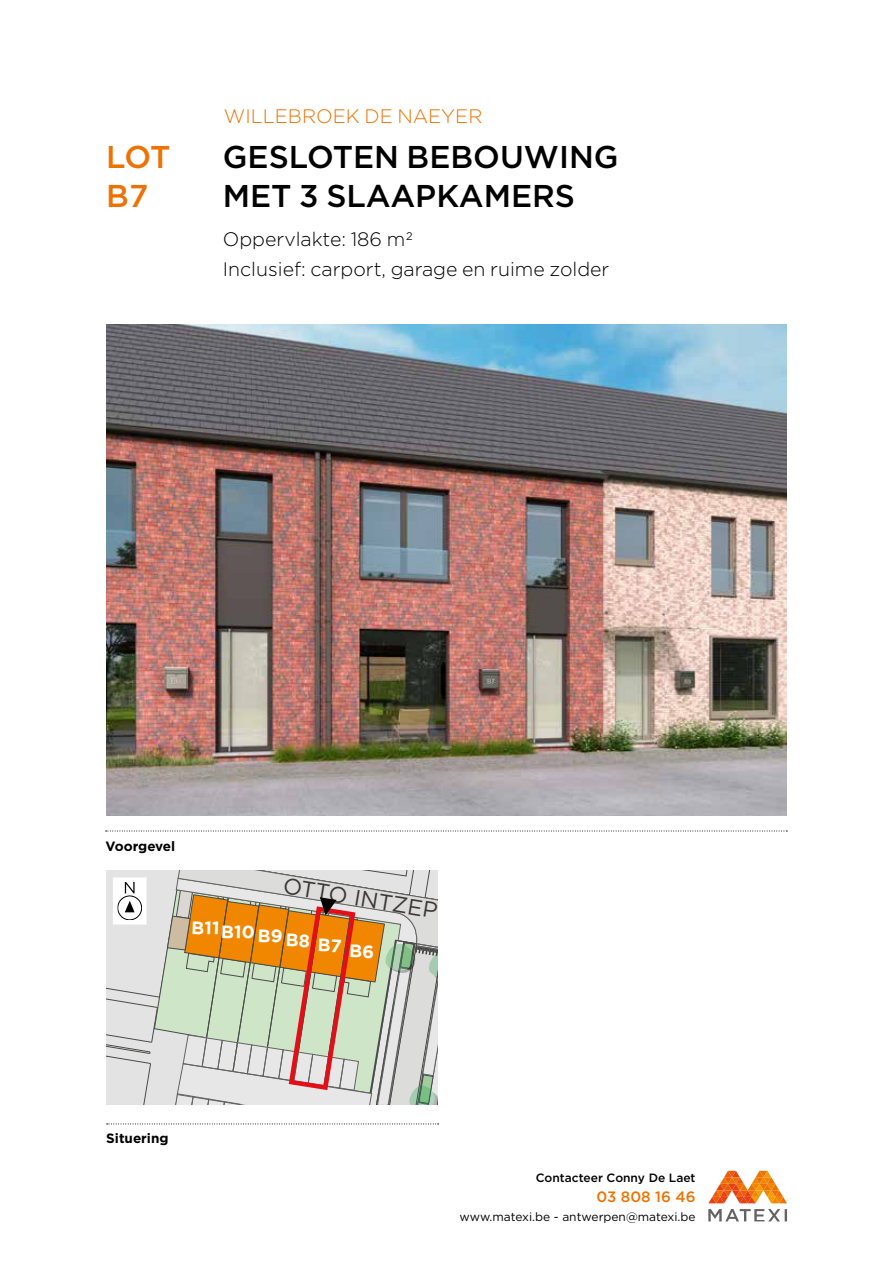
<style>
.page{position:relative;width:893px;height:1263px;background:#fff}
.page>*{position:absolute;margin:0;border:0;box-sizing:border-box;transform-origin:0 0}
.t1{font:500 31.5px/39px "Gotham";color:#000}
.t2{font:500 31.5px/39px "Gotham";color:#ee7203}
.t3{font:22.5px "Gotham";color:#3b3735}
.t4{font:300 19.5px/30px "Gotham";color:#000}
.t5{font:300 19.5px "Gotham";color:#ee7203}
.t6{font:700 18px "Gotham";color:#fff}
.t7{font:500 15px "Gotham";color:#ee7203}
.t8{font:700 13.5px "Gotham";color:#000}
.t9{font:12px "Gotham";color:#000}
.t10{font:500 12px "Gotham";color:#000}
</style>
<div class="page">
<img style="left:106px;top:324px;width:680px;height:491px">
<svg style="left:106px;top:831px;width:681px;height:1px"></svg>
<svg style="left:107px;top:1123px;width:332px;height:1px"></svg>
<svg style="left:106px;top:870px;width:332px;height:234px;background:#d4c6ad"></svg>
<svg style="left:708px;top:1171px;width:79px;height:32px"></svg>
<svg style="left:708px;top:1209px;width:79px;height:12px"></svg>
<h1 class="t2" style="left:106px;top:137px;width:66px">LOT<br>B7</h1>
<p class="t5" style="left:224px;top:104px;width:260px">WILLEBROEK DE NAEYER</p>
<h1 class="t1" style="left:223px;top:137px;width:397px">GESLOTEN BEBOUWING<br>MET 3 SLAAPKAMERS</h1>
<p class="t4" style="left:223px;top:224px;width:388px">Oppervlakte: 186 m2<br>Inclusief: carport, garage en ruime zolder</p>
<p class="t8" style="left:106px;top:837px;width:71px">Voorgevel</p>
<p class="t3" style="left:285px;top:871px;width:211px;rotate:9deg">OTTO INTZEPLEIN</p>
<p class="t6" style="left:318px;top:935px;width:58px;rotate:2deg">B7 B6</p>
<p class="t6" style="left:192px;top:917px;width:65px;rotate:2deg">B11B10</p>
<p class="t6" style="left:258px;top:925px;width:54px;rotate:2deg">B9 B8</p>
<p class="t8" style="left:106px;top:1130px;width:64px">Situering</p>
<p class="t10" style="left:536px;top:1170px;width:161px">Contacteer Conny De Laet</p>
<p class="t7" style="left:596px;top:1187px;width:101px">03 808 16 46</p>
<p class="t9" style="left:460px;top:1209px;width:237px">www.matexi.be - antwerpen@matexi.be</p>
</div>
